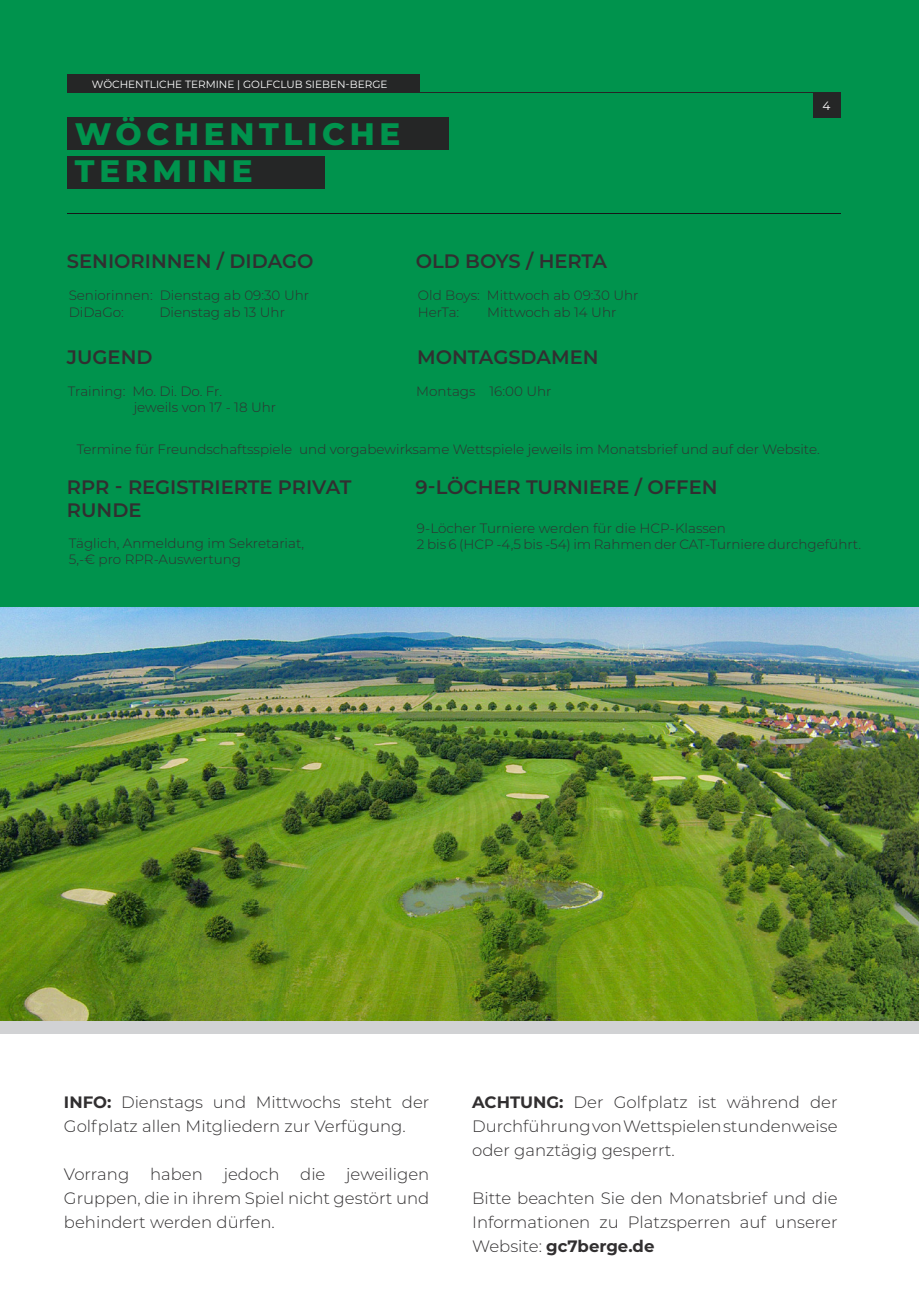
<style>
.page{position:relative;width:919px;height:1310px;background:#fff}
.page>*{position:absolute;margin:0;border:0;box-sizing:border-box;transform-origin:0 0}
.t1{font:800 30.9px/37.2px "Montserrat";letter-spacing:.15em;color:#00934d}
.t2{font:600 19.5px/23.4px "Montserrat";color:#312f30}
.t3{font:300 16.5px/24px "Montserrat";color:#312f30;text-align:justify}
.t4{font:300 13.5px/16.5px "Montserrat";color:#312f30}
.t5{font:12px "Montserrat";color:#fff}
.t6{font:10.5px "Montserrat";color:#fff}
.s1{font-weight:700}
</style>
<div class="page">
<div style="left:0;top:0;width:918px;height:621px;background:#00934d"></div>
<img style="left:0;top:607px;width:918px;height:414px">
<div style="left:67px;top:117px;width:381px;height:33px;background:#252626"></div>
<div style="left:67px;top:156px;width:258px;height:33px;background:#252626"></div>
<hr style="left:67px;top:213px;width:773px;height:1px;background:#161718">
<div style="left:67px;top:75px;width:353px;height:18px;background:#252626"></div>
<div style="left:812px;top:92px;width:28px;height:26px;background:#252626"></div>
<hr style="left:67px;top:92px;width:773px;height:1px;background:#252626">
<div style="left:0;top:1021px;width:918px;height:13px;background:#d1d2d4"></div>
<p class="t6" style="left:92px;top:77px;width:297px">WÖCHENTLICHE TERMINE | GOLFCLUB SIEBEN-BERGE</p>
<p class="t5" style="left:822px;top:97px;width:9px">4</p>
<h1 class="t1" style="left:75px;top:114px;width:327px">WÖCHENTLICHE<br>TERMINE</h1>
<h2 class="t2" style="left:67px;top:248px;width:248px">SENIORINNEN / DIDAGO</h2>
<h2 class="t2" style="left:415px;top:248px;width:193px">OLD BOYS / HERTA</h2>
<p class="t4" style="left:69px;top:286px;width:242px">Seniorinnen: Dienstag ab 09:30 Uhr<br>DiDaGo:</p>
<p class="t4" style="left:159px;top:303px;width:127px">Dienstag ab 13 Uhr</p>
<p class="t4" style="left:418px;top:286px;width:222px">Old Boys: Mittwoch ab 09:30 Uhr<br>HerTa:</p>
<p class="t4" style="left:487px;top:303px;width:131px">Mittwoch ab 14 Uhr</p>
<h2 class="t2" style="left:67px;top:344px;width:87px">JUGEND</h2>
<h2 class="t2" style="left:417px;top:344px;width:183px">MONTAGSDAMEN</h2>
<p class="t4" style="left:134px;top:382px;width:144px;text-indent:-66px">Training: Mo. Di. Do. Fr.<br>jeweils von 17 - 18 Uhr</p>
<p class="t4" style="left:416px;top:383px;width:137px">Montags 16:00 Uhr</p>
<p class="t4" style="left:77px;top:440px;width:744px">Termine für Freundschaftsspiele und vorgabewirksame Wettspiele jeweils im Monatsbrief und auf der Website.</p>
<h2 class="t2" style="left:67px;top:474px;width:286px">RPR - REGISTRIERTE PRIVAT<br>RUNDE</h2>
<p class="t4" style="left:69px;top:534px;width:237px">Täglich, Anmeldung im Sekretariat,<br>5,-€ pro RPR-Auswertung</p>
<h2 class="t2" style="left:415px;top:474px;width:303px">9-LÖCHER TURNIERE / OFFEN</h2>
<p class="t4" style="left:417px;top:519px;width:445px">9-Löcher Turniere werden für die HCP-Klassen<br>2 bis 6 (HCP -4,5 bis -54) im Rahmen der CAT-Turniere durchgeführt.</p>
<p class="t3" style="left:64px;top:1089px;width:367px"><span class="s1">INFO:</span> Dienstags und Mittwochs steht der<br>Golfplatz allen Mitgliedern zur Verfügung.</p>
<p class="t3" style="left:64px;top:1161px;width:67px">Vorrang</p>
<p class="t3" style="left:150px;top:1161px;width:54px">haben</p>
<p class="t3" style="left:224px;top:1161px;width:57px">jedoch</p>
<p class="t3" style="left:300px;top:1161px;width:27px">die</p>
<p class="t3" style="left:64px;top:1161px;width:367px;text-indent:282px">jeweiligen Gruppen, die in ihrem Spiel nicht gestört und behindert werden dürfen.</p>
<p class="t3" style="left:472px;top:1089px;width:367px"><span class="s1">ACHTUNG:</span> Der Golfplatz ist während der Durchführung von Wettspielen stundenweise oder ganztägig gesperrt.</p>
<p class="t3" style="left:472px;top:1185px;width:367px">Bitte beachten Sie den Monatsbrief und die Informationen zu Platzsperren auf unserer Website: <span class="s1">gc7berge.de</span></p>
</div>
